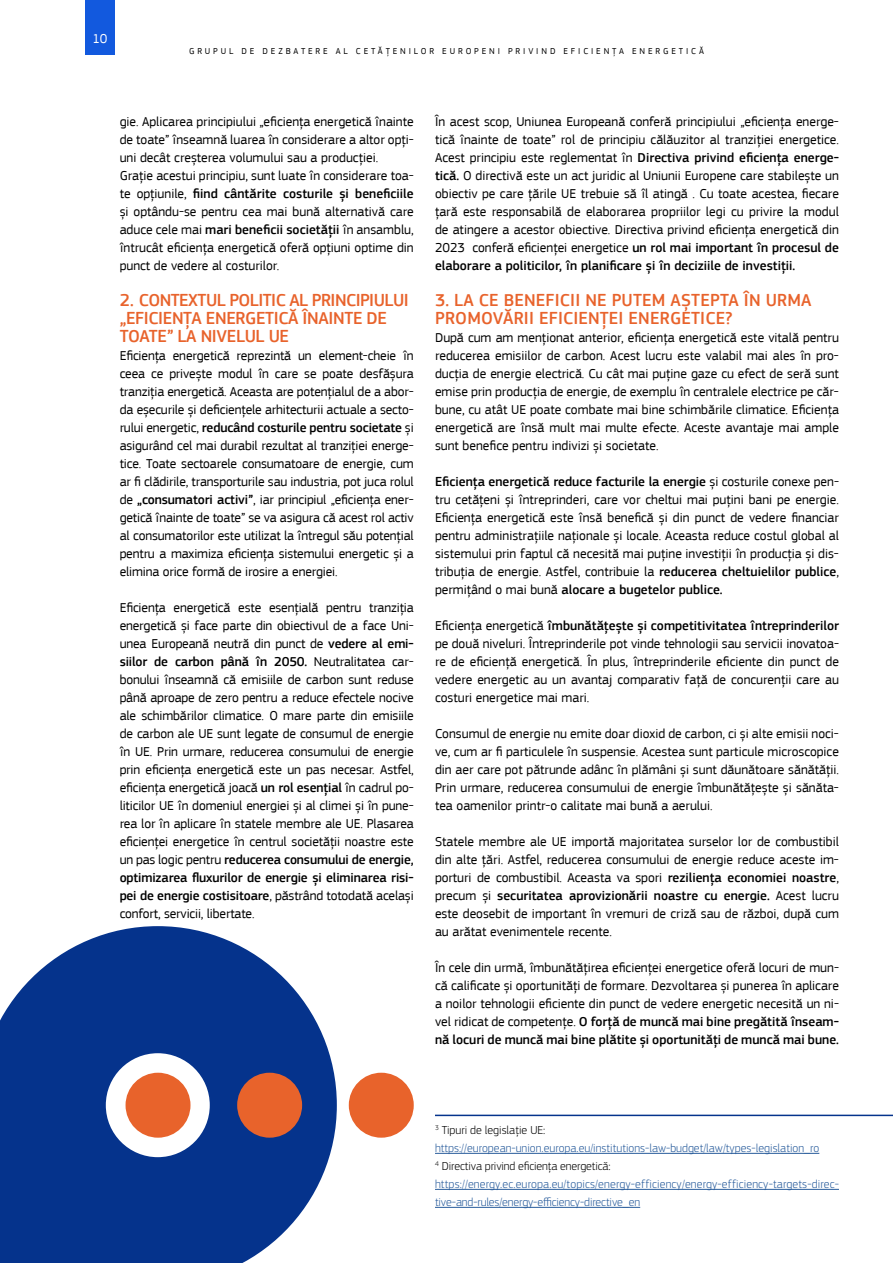
<style>
.page{position:relative;width:893px;height:1263px;background:#fff}
.page>*{position:absolute;margin:0;border:0;box-sizing:border-box;transform-origin:0 0}
.t1{font:500 18px/18px "EC Square Sans Pro";letter-spacing:-.02em;color:#e8632c}
.t2{font:500 18px/18px "EC Square Sans Pro";letter-spacing:.01em;color:#e8632c}
.t3{font:13.5px/18px "EC Square Sans Pro";color:#000;text-align:justify}
.t4{font:13.5px "EC Square Sans Pro";color:#fff}
.t5{font:300 12px/18px "EC Square Sans Pro";color:#275b9b}
.t6{font:9px "EC Square Sans Pro";letter-spacing:.32em;color:#000}
.s1{font-weight:500}
.s2{color:#000}
</style>
<div class="page">
<div style="left:85px;top:0;width:30px;height:54px;background:#1259de"></div>
<hr style="left:435px;top:1115px;width:458px;height:1px;background:#05338c">
<hr style="left:435px;top:1153px;width:384px;height:1px;background:#275b9b">
<hr style="left:435px;top:1189px;width:404px;height:1px;background:#275b9b">
<hr style="left:435px;top:1207px;width:205px;height:1px;background:#275b9b">
<svg style="left:0;top:926px;width:337px;height:337px;fill:#05338c"></svg>
<div style="left:349px;top:1073px;width:65px;height:65px;background:#e8632b;border-radius:50%"></div>
<div style="left:237px;top:1073px;width:65px;height:65px;background:#e8632b;border-radius:50%"></div>
<div style="left:126px;top:1073px;width:64px;height:65px;background:#e8632b;border-radius:50%"></div>
<p class="t4" style="left:92px;top:30px;width:17px">10</p>
<p class="t6" style="left:189px;top:46px;width:516px">GRUPUL DE DEZBATERE AL CETĂȚENILOR EUROPENI PRIVIND EFICIENȚA ENERGETICĂ</p>
<p class="t3" style="left:120px;top:113px;width:296px;text-align:left">gie. Aplicarea principiului „eficiența energetică înainte de toate” înseamnă luarea în considerare a altor opți&shy;uni decât creșterea volumului sau a producției.<br>Grație acestui principiu, sunt luate în considerare toa&shy;te opțiunile, <span class="s1">fiind cântărite costurile și beneficiile </span>și optându-se pentru cea mai bună alternativă care aduce cele mai <span class="s1">mari beneficii societății</span> în ansamblu, întrucât eficiența energetică oferă opțiuni optime din punct de vedere al costurilor.</p>
<h1 class="t1" style="left:120px;top:291px;width:291px">2. CONTEXTUL POLITIC AL PRINCIPIULUI „EFICIENȚA ENERGETICĂ ÎNAINTE DE<br>TOATE” LA NIVELUL UE</h1>
<p class="t3" style="left:120px;top:347px;width:296px">Eficiența energetică reprezintă un element-cheie în ceea ce privește modul în care se poate desfășura tranziția energetică. Aceasta are potențialul de a abor&shy;da eșecurile și deficiențele arhitecturii actuale a secto&shy;rului energetic, <span class="s1">reducând costurile pentru societate</span> și asigurând cel mai durabil rezultat al tranziției energe&shy;tice. Toate sectoarele consumatoare de energie, cum ar fi clădirile, transporturile sau industria, pot juca rolul de <span class="s1">„consumatori activi”</span>, iar principiul „eficiența ener&shy;getică înainte de toate” se va asigura că acest rol activ al consumatorilor este utilizat la întregul său potențial pentru a maximiza eficiența sistemului energetic și a elimina orice formă de irosire a energiei.</p>
<p class="t3" style="left:120px;top:599px;width:296px">Eficiența energetică este esențială pentru tranziția energetică și face parte din obiectivul de a face Uni&shy;unea Europeană neutră din punct de <span class="s1">vedere al emi&shy;siilor de carbon până în 2050.</span> Neutralitatea car&shy;bonului înseamnă că emisiile de carbon sunt reduse până aproape de zero pentru a reduce efectele nocive ale schimbărilor climatice. O mare parte din emisiile de carbon ale UE sunt legate de consumul de energie în UE. Prin urmare, reducerea consumului de energie prin eficiența energetică este un pas necesar. Astfel, eficiența energetică joacă <span class="s1">un rol esențial</span> în cadrul po&shy;liticilor UE în domeniul energiei și al climei și în pune&shy;rea lor în aplicare în statele membre ale UE. Plasarea eficienței energetice în centrul societății noastre este un pas logic pentru <span class="s1">reducerea consumului de energie, optimizarea fluxurilor de energie și eliminarea risi&shy;pei de energie costisitoare</span>, păstrând totodată același confort, servicii, libertate.</p>
<p class="t3" style="left:435px;top:113px;width:405px">În acest scop, Uniunea Europeană conferă principiului „eficiența energe&shy;tică înainte de toate” rol de principiu călăuzitor al tranziției energetice.<br>Acest principiu este reglementat în <span class="s1">Directiva privind eficiența energe&shy;tică.</span> O directivă este un act juridic al Uniunii Europene care stabilește un obiectiv pe care țările UE trebuie să îl atingă . Cu toate acestea, fiecare țară este responsabilă de elaborarea propriilor legi cu privire la modul de atingere a acestor obiective. Directiva privind eficiența energetică din 2023 conferă eficienței energetice <span class="s1">un rol mai important în procesul de elaborare a politicilor, în planificare și în deciziile de investiții.</span></p>
<h1 class="t2" style="left:435px;top:291px;width:378px">3. LA CE BENEFICII NE PUTEM AȘTEPTA ÎN URMA<br>PROMOVĂRII EFICIENȚEI ENERGETICE?</h1>
<p class="t3" style="left:435px;top:329px;width:405px">După cum am menționat anterior, eficiența energetică este vitală pentru reducerea emisiilor de carbon. Acest lucru este valabil mai ales în pro&shy;ducția de energie electrică. Cu cât mai puține gaze cu efect de seră sunt emise prin producția de energie, de exemplu în centralele electrice pe căr&shy;bune, cu atât UE poate combate mai bine schimbările climatice. Eficiența energetică are însă mult mai multe efecte. Aceste avantaje mai ample sunt benefice pentru indivizi și societate.</p>
<p class="t3" style="left:435px;top:473px;width:405px"><span class="s1">Eficiența energetică reduce facturile la energie</span> și costurile conexe pen&shy;tru cetățeni și întreprinderi, care vor cheltui mai puțini bani pe energie.<br>Eficiența energetică este însă benefică și din punct de vedere financiar pentru administrațiile naționale și locale. Aceasta reduce costul global al sistemului prin faptul că necesită mai puține investiții în producția și dis&shy;tribuția de energie. Astfel, contribuie la <span class="s1">reducerea cheltuielilor publice</span>, permițând o mai bună <span class="s1">alocare a bugetelor publice.</span></p>
<p class="t3" style="left:435px;top:617px;width:405px">Eficiența energetică <span class="s1">îmbunătățește și competitivitatea întreprinderilor </span>pe două niveluri. Întreprinderile pot vinde tehnologii sau servicii inovatoa&shy;re de eficiență energetică. În plus, întreprinderile eficiente din punct de vedere energetic au un avantaj comparativ față de concurenții care au costuri energetice mai mari.</p>
<p class="t3" style="left:435px;top:725px;width:405px">Consumul de energie nu emite doar dioxid de carbon, ci și alte emisii noci&shy;ve, cum ar fi particulele în suspensie. Acestea sunt particule microscopice din aer care pot pătrunde adânc în plămâni și sunt dăunătoare sănătății.<br>Prin urmare, reducerea consumului de energie îmbunătățește și sănăta&shy;tea oamenilor printr-o calitate mai bună a aerului.</p>
<p class="t3" style="left:435px;top:833px;width:405px">Statele membre ale UE importă majoritatea surselor lor de combustibil din alte țări. Astfel, reducerea consumului de energie reduce aceste im&shy;porturi de combustibil. Aceasta va spori <span class="s1">reziliența economiei noastre</span>, precum și <span class="s1">securitatea aprovizionării noastre cu energie.</span> Acest lucru este deosebit de important în vremuri de criză sau de război, după cum au arătat evenimentele recente.</p>
<p class="t3" style="left:435px;top:959px;width:405px">În cele din urmă, îmbunătățirea eficienței energetice oferă locuri de mun&shy;că calificate și oportunități de formare. Dezvoltarea și punerea în aplicare a noilor tehnologii eficiente din punct de vedere energetic necesită un ni&shy;vel ridicat de competențe. <span class="s1">O forță de muncă mai bine pregătită înseam&shy;nă locuri de muncă mai bine plătite și oportunități de muncă mai bune.</span></p>
<p class="t5" style="left:435px;top:1121px;width:405px"><sup>3</sup> <span class="s2">Tipuri de legislație UE: </span>https://european-union.europa.eu/institutions-law-budget/law/types-legislation_ro<br><sup>4</sup> <span class="s2">Directiva privind eficiența energetică: </span>https://energy.ec.europa.eu/topics/energy-efficiency/energy-efficiency-targets-direc&shy;tive-and-rules/energy-efficiency-directive_en</p>
</div>
